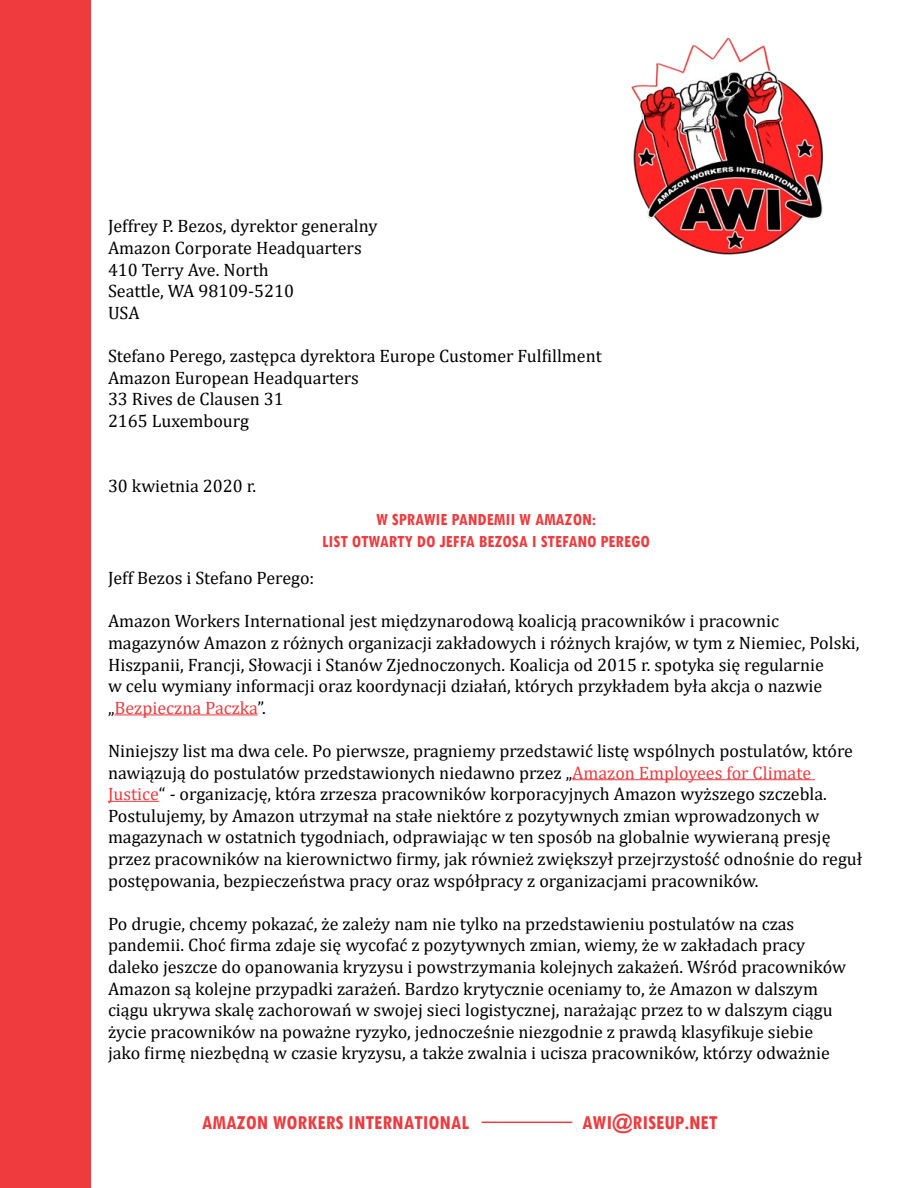
<style>
.page{position:relative;width:918px;height:1188px;background:#fff}
.page>*{position:absolute;margin:0;border:0;box-sizing:border-box;transform-origin:0 0}
.t1{font:700 condensed 21px "Tw Cen";color:#ef3b3e}
.t2{font:18px/21.6px "Cambria";color:#000}
.t3{font:700 condensed 18px/21.6px "Tw Cen";color:#ef3b3e;text-align:center}
.s1{color:#ef3b3e}
</style>
<div class="page">
<div style="left:0;top:0;width:91px;height:1188px;background:#ef3b3e"></div>
<hr style="left:482px;top:1122px;width:90px;height:1px;background:#ef3e3e">
<img style="left:631px;top:37px;width:192px;height:218px">
<hr style="left:114px;top:714px;width:144px;height:1px;background:#ef3b3e">
<hr style="left:572px;top:779px;width:243px;height:1px;background:#ef3b3e">
<hr style="left:108px;top:801px;width:51px;height:1px;background:#ef3b3e">
<p class="t2" style="left:108px;top:215px;width:271px">Jeffrey P. Bezos, dyrektor generalny<br>Amazon Corporate Headquarters<br>410 Terry Ave. North<br>Seattle, WA 98109-5210<br>USA</p>
<p class="t2" style="left:108px;top:345px;width:495px">Stefano Perego, zastępca dyrektora Europe Customer Fulfillment Amazon European Headquarters<br>33 Rives de Clausen 31<br>2165 Luxembourg</p>
<p class="t2" style="left:108px;top:475px;width:150px">30 kwietnia 2020 r.</p>
<p class="t3" style="left:322px;top:508px;width:329px">W SPRAWIE PANDEMII W AMAZON:<br>LIST OTWARTY DO JEFFA BEZOSA I STEFANO PEREGO</p>
<p class="t2" style="left:108px;top:567px;width:208px">Jeff Bezos i Stefano Perego:</p>
<p class="t2" style="left:108px;top:610px;width:753px">Amazon Workers International jest międzynarodową koalicją pracowników i pracownic magazynów Amazon z różnych organizacji zakładowych i różnych krajów, w tym z Niemiec, Polski, Hiszpanii, Francji, Słowacji i Stanów Zjednoczonych. Koalicja od 2015 r. spotyka się regularnie<br>w celu wymiany informacji oraz koordynacji działań, których przykładem była akcja o nazwie „<span class="s1">Bezpieczna Paczka</span>”.</p>
<p class="t2" style="left:108px;top:740px;width:756px">Niniejszy list ma dwa cele. Po pierwsze, pragniemy przedstawić listę wspólnych postulatów, które nawiązują do postulatów przedstawionych niedawno przez „<span class="s1">Amazon Employees for Climate Justice</span>“ - organizację, która zrzesza pracowników korporacyjnych Amazon wyższego szczebla.<br>Postulujemy, by Amazon utrzymał na stałe niektóre z pozytywnych zmian wprowadzonych w magazynach w ostatnich tygodniach, odprawiając w ten sposób na globalnie wywieraną presję przez pracowników na kierownictwo firmy, jak również zwiększył przejrzystość odnośnie do reguł postępowania, bezpieczeństwa pracy oraz współpracy z organizacjami pracowników.</p>
<p class="t2" style="left:108px;top:913px;width:740px">Po drugie, chcemy pokazać, że zależy nam nie tylko na przedstawieniu postulatów na czas pandemii. Choć firma zdaje się wycofać z pozytywnych zmian, wiemy, że w zakładach pracy daleko jeszcze do opanowania kryzysu i powstrzymania kolejnych zakażeń. Wśród pracowników Amazon są kolejne przypadki zarażeń. Bardzo krytycznie oceniamy to, że Amazon w dalszym ciągu ukrywa skalę zachorowań w swojej sieci logistycznej, narażając przez to w dalszym ciągu życie pracowników na poważne ryzyko, jednocześnie niezgodnie z prawdą klasyfikuje siebie jako firmę niezbędną w czasie kryzysu, a także zwalnia i ucisza pracowników, którzy odważnie</p>
<p class="t1" style="left:202px;top:1110px;width:269px">AMAZON WORKERS INTERNATIONAL</p>
<p class="t1" style="left:582px;top:1110px;width:137px">AWI@RISEUP.NET</p>
</div>
